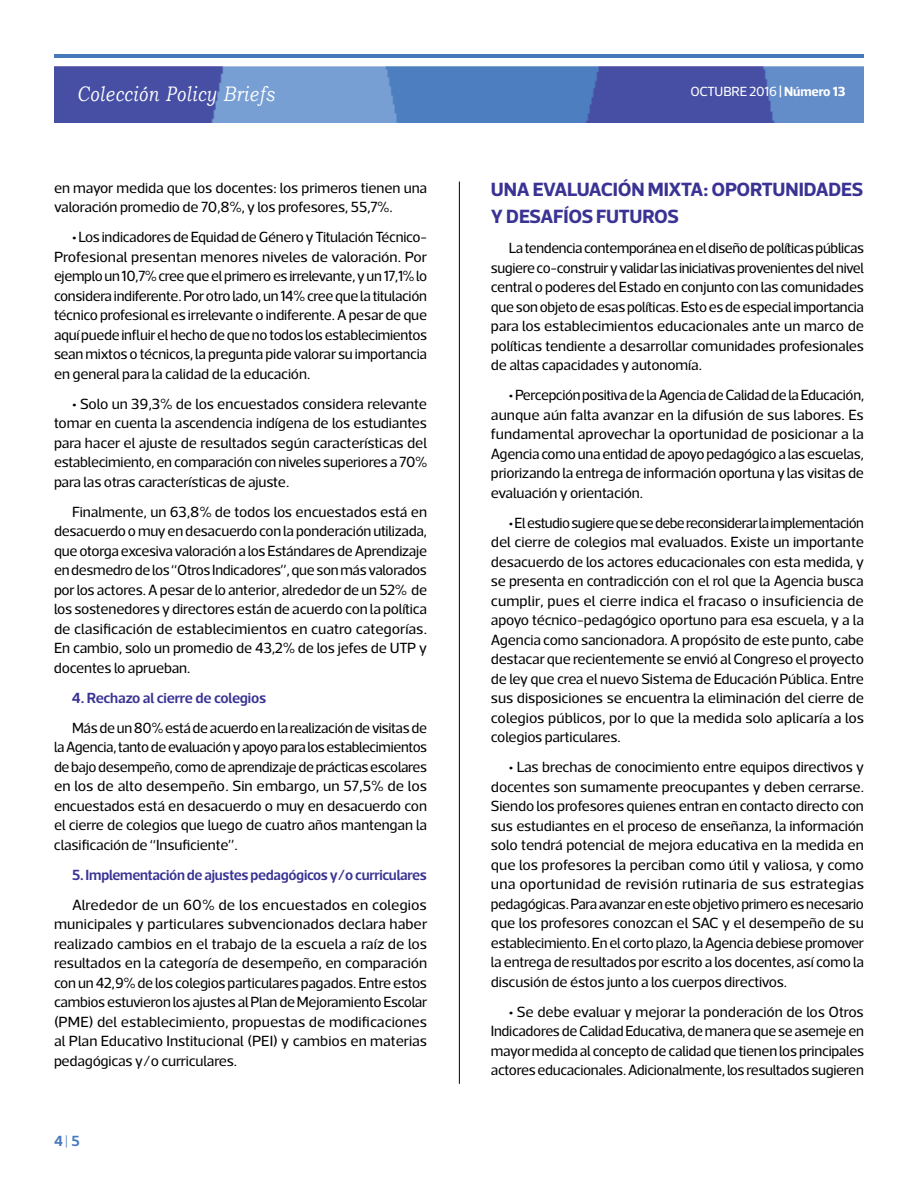
<style>
.page{position:relative;width:918px;height:1188px;background:#fff}
.page>*{position:absolute;margin:0;border:0;box-sizing:border-box;transform-origin:0 0}
.t1{font:italic 21px "Bookman Old Style";letter-spacing:.05em;color:#fff;scale:.8 1}
.t2{font:700 19.5px/27px "Acto";letter-spacing:-.015em;color:#3a3393}
.t3{font:15px/19.5px "Acto";letter-spacing:-.01em;color:#000;text-align:justify}
.t4{font:600 15px "Acto";letter-spacing:-.02em;color:#3a3393}
.t5{font:600 15px "Acto";color:#4678bc}
.t6{font:13.5px "Acto";letter-spacing:-.01em;color:#fff}
.s1{font-weight:700}
.s2{font-family:"Amplitude";font-weight:300}
</style>
<div class="page">
<img style="left:54px;top:67px;width:810px;height:55px">
<hr style="left:54px;top:54px;width:810px;height:4px;background:#4678bc">
<hr style="left:459px;top:182px;width:1px;height:902px;background:#000">
<h1 class="t1" style="left:77px;top:82px;width:249px">Colección Policy Briefs</h1>
<p class="t6" style="left:690px;top:84px;width:157px">OCTUBRE 2016 <span class="s1">| Número 13</span></p>
<p class="t3" style="left:54px;top:178px;width:375px">en mayor medida que los docentes: los primeros tienen una valoración promedio de 70,8%, y los profesores, 55,7%.</p>
<p class="t3" style="left:54px;top:227px;width:375px;text-indent:18px">•Los indicadoresdeEquidaddeGéneroyTitulaciónTécnico-Profesional presentan menores niveles de valoración. Por ejemploun10,7%creequeelprimeroesirrelevante,yun17,1%lo consideraindiferente.Porotrolado,un14%creequelatitulación técnicoprofesional es irrelevanteoindiferente.Apesar de que aquípuedeinfluirelhechodequenotodos losestablecimientos seanmixtosotécnicos, lapreguntapidevalorar suimportancia en general para la calidad de la educación.</p>
<p class="t3" style="left:54px;top:394px;width:375px;text-indent:18px">• Solo un 39,3% de los encuestados considera relevante tomar en cuenta la ascendencia indígena de los estudiantes para hacer el ajuste de resultados según características del establecimiento,encomparaciónconniveles superiores a 70% para las otras características de ajuste.</p>
<p class="t3" style="left:54px;top:502px;width:375px;text-indent:18px">Finalmente, un 63,8% de todos los encuestados está en desacuerdoomuyendesacuerdoconlaponderaciónutilizada, queotorgaexcesivavaloracióna losEstándaresdeAprendizaje en desmedro de los “Otros Indicadores”, que son más valorados porlos actores.Apesar de lo anterior, alrededor de un52% de los sostenedores y directores están de acuerdo con la política de clasificación de establecimientos en cuatro categorías.<br>En cambio, solo un promedio de 43,2% de los jefes de UTP y docentes lo aprueban.</p>
<p class="t4" style="left:72px;top:689px;width:196px">4. Rechazo al cierre de colegios</p>
<p class="t3" style="left:54px;top:718px;width:375px;text-indent:18px">Másdeun80%estádeacuerdoenlarealizacióndevisitasde la Agencia, tanto de evaluación y apoyo para los establecimientos debajodesempeño, comodeaprendizajedeprácticasescolares en los de alto desempeño. Sin embargo, un 57,5% de los encuestados está en desacuerdo o muy en desacuerdo con el cierre de colegios que luego de cuatro años mantengan la clasificación de “Insuficiente”.</p>
<p class="t4" style="left:72px;top:866px;width:357px">5. Implementación de ajustes pedagógicos y/o curriculares</p>
<p class="t3" style="left:54px;top:895px;width:375px;text-indent:18px">Alrededor de un 60% de los encuestados en colegios municipales y particulares subvencionados declara haber realizado cambios en el trabajo de la escuela a raíz de los resultados en la categoría de desempeño, en comparación conun42,9%delos colegiosparticularespagados.Entreestos cambios estuvieron los ajustes al Plan de Mejoramiento Escolar (PME) del establecimiento, propuestas de modificaciones al Plan Educativo Institucional (PEI) y cambios en materias pedagógicas y/o curriculares.</p>
<p class="t5" style="left:54px;top:1132px;width:27px">4 <span class="s2">|</span> 5</p>
<h2 class="t2" style="left:491px;top:176px;width:374px">UNA EVALUACIÓN MIXTA: OPORTUNIDADES<br>Y DESAFÍOS FUTUROS</h2>
<p class="t3" style="left:491px;top:238px;width:375px;text-indent:18px">Latendenciacontemporáneaeneldiseñodepolíticaspúblicas sugiere co-construir y validar las iniciativas provenientes del nivel central o poderes del Estado en conjunto con las comunidades quesonobjetodeesaspolíticas.Estoesdeespecialimportancia para los establecimientos educacionales ante un marco de políticas tendiente a desarrollar comunidades profesionales de altas capacidades y autonomía.</p>
<p class="t3" style="left:491px;top:385px;width:375px;text-indent:18px">•PercepciónpositivadelaAgenciadeCalidaddelaEducación, aunque aún falta avanzar en la difusión de sus labores. Es fundamental aprovechar la oportunidad de posicionar a la Agencia como una entidad de apoyo pedagógico a las escuelas, priorizando la entrega de información oportuna y las visitas de evaluación y orientación.</p>
<p class="t3" style="left:491px;top:513px;width:375px;text-indent:18px">•Elestudiosugierequesedebereconsiderarlaimplementación del cierre de colegios mal evaluados. Existe un importante desacuerdo de los actores educacionales con esta medida, y se presenta en contradicción con el rol que la Agencia busca cumplir, pues el cierre indica el fracaso o insuficiencia de apoyo técnico-pedagógico oportuno para esa escuela, y a la Agencia como sancionadora. A propósito de este punto, cabe destacar que recientemente se envió al Congreso el proyecto de ley que crea el nuevo Sistema de Educación Pública. Entre sus disposiciones se encuentra la eliminación del cierre de colegios públicos, por lo que la medida solo aplicaría a los colegios particulares.</p>
<p class="t3" style="left:491px;top:757px;width:375px;text-indent:18px">• Las brechas de conocimiento entre equipos directivos y docentes son sumamente preocupantes y deben cerrarse.<br>Siendo los profesores quienes entran en contacto directo con sus estudiantes en el proceso de enseñanza, la información solo tendrá potencial de mejora educativa en la medida en que los profesores la perciban como útil y valiosa, y como una oportunidad de revisión rutinaria de sus estrategias pedagógicas.Paraavanzarenesteobjetivoprimeroesnecesario que los profesores conozcan el SAC y el desempeño de su establecimiento.Enel cortoplazo,laAgenciadebiesepromover la entrega de resultados por escritoa los docentes, así comola discusión de éstos junto a los cuerpos directivos.</p>
<p class="t3" style="left:491px;top:1002px;width:375px;text-indent:18px">• Se debe evaluar y mejorar la ponderación de los Otros Indicadores de Calidad Educativa, de manera que se asemeje en mayor medida al concepto de calidad que tienen los principales actores educacionales. Adicionalmente, los resultados sugieren</p>
</div>
